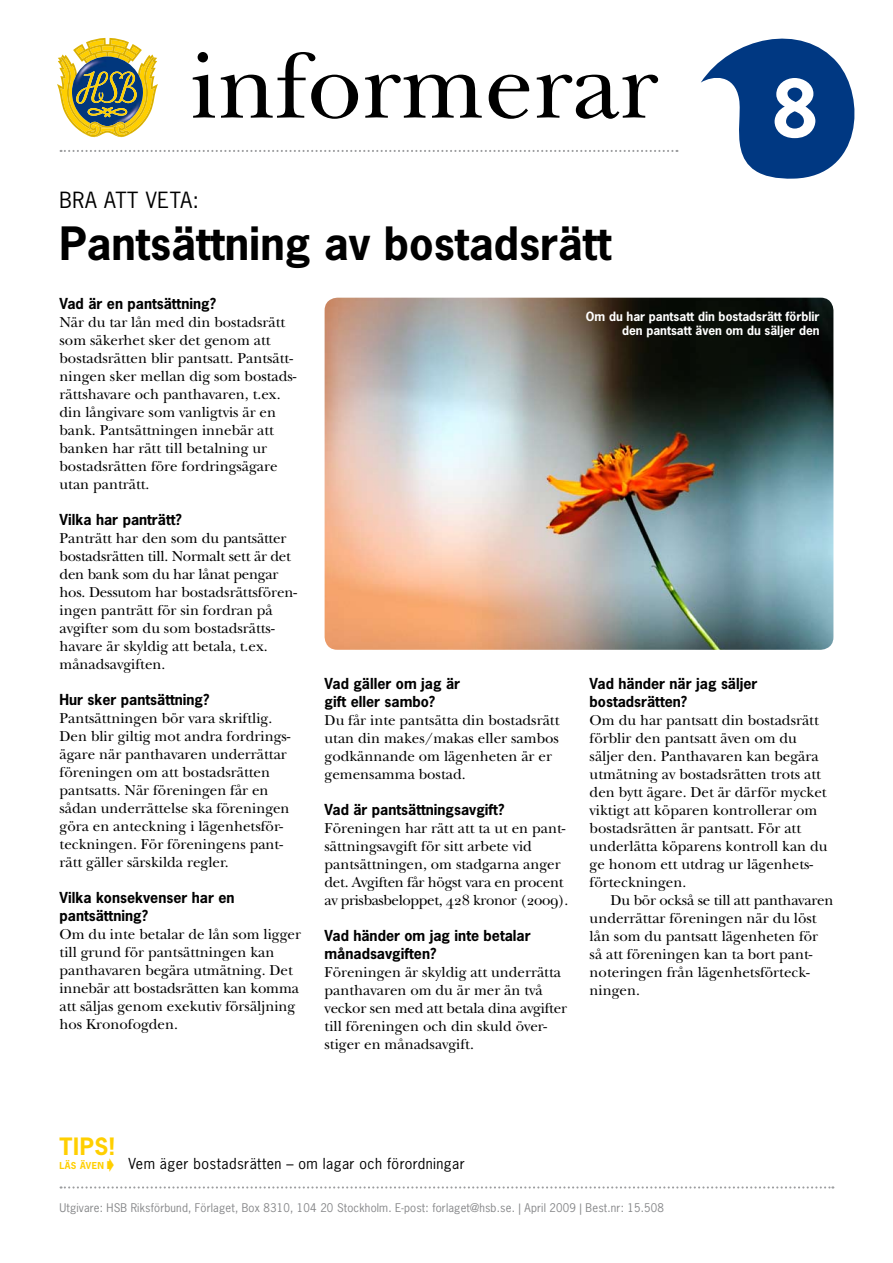
<style>
.page{position:relative;width:893px;height:1263px;background:#fff}
.page>*{position:absolute;margin:0;border:0;box-sizing:border-box;transform-origin:0 0}
.t1{font:97.5px "New Baskerville Std";color:#000}
.t2{font:700 75px "News Gothic Std";color:#fff}
.t3{font:700 43.2px "News Gothic Std";color:#000}
.t4{font:700 22.5px "News Gothic Std";color:#ffcf00}
.t5{font:21px "News Gothic Std";letter-spacing:.03em;color:#000}
.t6{font:15px/18px "New Baskerville Std";color:#000}
.t7{font:700 14.25px/18px "News Gothic Std";color:#000}
.t8{font:14.25px "News Gothic Std";letter-spacing:.03em;color:#000}
.t9{font:700 12px/14.4px "News Gothic Std";color:#fff;text-align:right}
.t10{font:11.25px "News Gothic Std";letter-spacing:.015em;color:#87888a}
.s1{font-family:"New Baskerville SC"}
.s2{font-weight:700;font-size:9px;color:#ffcf00}
.s3{font-family:"Newspaper Pi BT";font-size:15px;color:#ffcf00}
</style>
<div class="page">
<svg style="left:701px;top:38px;width:154px;height:141px"></svg>
<svg style="left:61px;top:150px;width:616px;height:2px"></svg>
<img style="left:325px;top:298px;width:508px;height:352px">
<svg style="left:61px;top:1186px;width:772px;height:2px"></svg>
<svg style="left:57px;top:38px;width:101px;height:100px"></svg>
<img style="left:97px;top:123px;width:21px;height:7px">
<h1 class="t1" style="left:190px;top:29px;width:469px">informerar</h1>
<h2 class="t2" style="left:772px;top:59px;width:48px">8</h2>
<h3 class="t5" style="left:60px;top:186px;width:141px">Bra att veta:</h3>
<h3 class="t3" style="left:60px;top:215px;width:554px">Pantsättning av bostadsrätt</h3>
<p class="t7" style="left:60px;top:294px;width:158px">Vad är en pantsättning?</p>
<p class="t6" style="left:60px;top:313px;width:239px">När du tar lån med din bostadsrätt som säkerhet sker det genom att bostadsrätten blir pantsatt. Pantsätt&shy;ningen sker mellan dig som bostads&shy;rättshavare och panthavaren, t.ex. din långivare som vanligtvis är en bank. Pantsättningen innebär att banken har rätt till betalning ur bostadsrätten före fordringsägare utan panträtt.</p>
<p class="t7" style="left:60px;top:510px;width:124px">Vilka har panträtt?</p>
<p class="t6" style="left:60px;top:529px;width:239px">Panträtt har den som du pantsätter bostadsrätten till. Normalt sett är det den bank som du har lånat pengar hos. Dessutom har bostadsrättsfören&shy;ingen panträtt för sin fordran på avgifter som du som bostadsrätts&shy;havare är skyldig att betala, t.ex. månadsavgiften.</p>
<p class="t7" style="left:60px;top:690px;width:151px">Hur sker pantsättning?</p>
<p class="t6" style="left:60px;top:709px;width:233px">Pantsättningen bör vara skriftlig.<br>Den blir giltig mot andra fordrings&shy;ägare när panthavaren underrättar föreningen om att bostadsrätten pantsatts. När föreningen får en sådan underrättelse ska föreningen göra en anteckning i lägenhetsför&shy;teckningen. För föreningens pant&shy;rätt gäller särskilda regler.</p>
<p class="t7" style="left:60px;top:888px;width:177px">Vilka konsekvenser har en pantsättning?</p>
<p class="t6" style="left:60px;top:925px;width:243px">Om du inte betalar de lån som ligger till grund för pantsättningen kan panthavaren begära utmätning. Det innebär att bostadsrätten kan komma att säljas genom exekutiv försäljning hos Kronofogden.</p>
<p class="t9" style="left:586px;top:309px;width:235px">Om du har pantsatt din bostadsrätt förblir den pantsatt även om du säljer den</p>
<p class="t7" style="left:325px;top:674px;width:137px">Vad gäller om jag är gift eller sambo?</p>
<p class="t6" style="left:325px;top:711px;width:236px">Du får inte pantsätta din bostadsrätt utan din makes/makas eller sambos godkännande om lägenheten är er gemensamma bostad.</p>
<p class="t7" style="left:325px;top:800px;width:181px">Vad är pantsättningsavgift?</p>
<p class="t6" style="left:325px;top:819px;width:245px">Föreningen har rätt att ta ut en pant&shy;sättningsavgift för sitt arbete vid pantsättningen, om stadgarna anger det. Avgiften får högst vara en procent av prisbasbeloppet, <span class="s1">428</span> kronor (<span class="s1">2009</span>).</p>
<p class="t7" style="left:325px;top:926px;width:208px">Vad händer om jag inte betalar månadsavgiften?</p>
<p class="t6" style="left:325px;top:963px;width:244px">Föreningen är skyldig att underrätta panthavaren om du är mer än två veckor sen med att betala dina avgifter till föreningen och din skuld över&shy;stiger en månadsavgift.</p>
<p class="t7" style="left:590px;top:674px;width:169px">Vad händer när jag säljer bostadsrätten?</p>
<p class="t6" style="left:590px;top:711px;width:239px">Om du har pantsatt din bostadsrätt förblir den pantsatt även om du säljer den. Panthavaren kan begära utmätning av bostadsrätten trots att den bytt ägare. Det är därför mycket viktigt att köparen kontrollerar om bostadsrätten är pantsatt. För att underlätta köparens kontroll kan du ge honom ett utdrag ur lägenhets&shy;förteckningen.</p>
<p class="t6" style="left:590px;top:891px;width:245px;text-indent:21px">Du bör också se till att panthavaren underrättar föreningen när du löst lån som du pantsatt lägenheten för så att föreningen kan ta bort pant&shy;noteringen från lägenhetsförteck&shy;ningen.</p>
<h3 class="t4" style="left:60px;top:1131px;width:57px">Tips!</h3>
<p class="t8" style="left:60px;top:1155px;width:407px"><span class="s2">Läs även</span> <span class="s3">,</span> Vem äger bostadsrätten – om lagar och förordningar</p>
<p class="t10" style="left:60px;top:1201px;width:606px">Utgivare: HSB Riksförbund, Förlaget, Box 8310, 104 20 Stockholm. E-post: forlaget@hsb.se. | April 2009 | Best.nr: 15.508</p>
</div>
